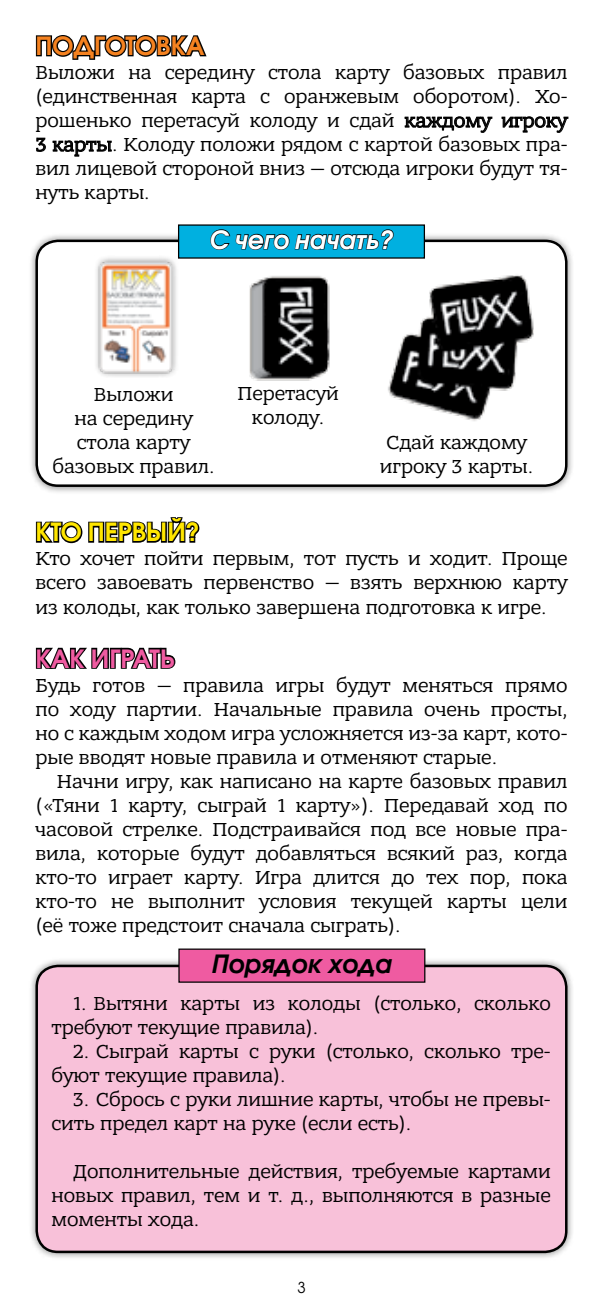
<style>
.page{position:relative;width:603px;height:1312px;background:#fff}
.page>*{position:absolute;margin:0;border:0;box-sizing:border-box;transform-origin:0 0}
.t1{font:italic 600 25px "Avant Garde Gothic C";color:#fff}
.t2{font:italic 600 25px "Avant Garde Gothic C";color:#000}
.t3{font:600 25px "Avant Garde Gothic C";color:#f58220}
.t4{font:600 25px "Avant Garde Gothic C";color:#ffe600}
.t5{font:600 25px "Avant Garde Gothic C";color:#ef5ba1}
.t6{font:20px/24px "Bandera Pro";color:#000;text-align:justify}
.t7{font:15px "Avant Garde Gothic C";color:#000}
</style>
<div class="page">
<div style="left:28px;top:232px;width:547px;height:262px;background:#000;opacity:.5"></div>
<div style="left:37px;top:241px;width:529px;height:244px;background:#fff;border-radius:21px"></div>
<div style="left:35px;top:239px;width:532px;height:248px;border:2px solid #000;border-radius:21px"></div>
<div style="left:178px;top:225px;width:246px;height:33px;background:#00b0e0"></div>
<svg style="left:210px;top:229px;width:184px;height:21px"></svg>
<img style="left:249px;top:276px;width:81px;height:105px">
<img style="left:388px;top:275px;width:146px;height:146px">
<div style="left:94px;top:255px;width:85px;height:124px;background:#000;opacity:.5"></div>
<img style="left:98px;top:259px;width:76px;height:116px">
<svg style="left:35px;top:35px;width:172px;height:25px"></svg>
<svg style="left:404px;top:116px;width:88px;height:17px"></svg>
<svg style="left:501px;top:116px;width:67px;height:17px"></svg>
<svg style="left:36px;top:137px;width:10px;height:15px"></svg>
<svg style="left:52px;top:140px;width:60px;height:17px"></svg>
<svg style="left:35px;top:517px;width:165px;height:27px"></svg>
<svg style="left:35px;top:647px;width:141px;height:22px"></svg>
<div style="left:28px;top:956px;width:547px;height:303px;background:#000;opacity:.5"></div>
<div style="left:37px;top:965px;width:529px;height:286px;background:#f8c1d9;border-radius:21px"></div>
<div style="left:35px;top:964px;width:532px;height:288px;border:2px solid #000;border-radius:21px"></div>
<div style="left:178px;top:948px;width:247px;height:34px;background:#ef5ba1;border:1px solid #000"></div>
<p class="t3" style="left:35px;top:31px;width:171px">Подготовка</p>
<p class="t6" style="left:35px;top:61px;width:533px">Выложи на середину стола карту базовых правил (единственная карта с оранжевым оборотом). Хо&shy;рошенько перетасуй колоду и сдай каждому игроку 3 карты. Колоду положи рядом с картой базовых пра&shy;вил лицевой стороной вниз — отсюда игроки будут тя&shy;нуть карты.</p>
<p class="t1" style="left:209px;top:224px;width:185px">С чего начать?</p>
<p class="t6" style="left:53px;top:382px;width:163px;text-align:center">Выложи<br>на середину стола карту базовых правил.</p>
<p class="t6" style="left:237px;top:381px;width:103px;text-align:center">Перетасуй колоду.</p>
<p class="t6" style="left:380px;top:430px;width:155px;text-align:center">Сдай каждому игроку 3 карты.</p>
<p class="t4" style="left:35px;top:517px;width:166px">Кто первый?</p>
<p class="t6" style="left:35px;top:547px;width:533px">Кто хочет пойти первым, тот пусть и ходит. Проще всего завоевать первенство — взять верхнюю карту из колоды, как только завершена подготовка к игре.</p>
<p class="t5" style="left:35px;top:643px;width:141px">Как играть</p>
<p class="t6" style="left:35px;top:673px;width:533px">Будь готов — правила игры будут меняться прямо по ходу партии. Начальные правила очень просты, но с каждым ходом игра усложняется из-за карт, кото&shy;рые вводят новые правила и отменяют старые.</p>
<p class="t6" style="left:35px;top:769px;width:533px;text-indent:21px">Начни игру, как написано на карте базовых правил («Тяни 1 карту, сыграй 1 карту»). Передавай ход по часовой стрелке. Подстраивайся под все новые пра&shy;вила, которые будут добавляться всякий раз, когда кто-то играет карту. Игра длится до тех пор, пока кто-то не выполнит условия текущей карты цели (её тоже предстоит сначала сыграть).</p>
<p class="t2" style="left:212px;top:948px;width:181px">Порядок хода</p>
<p class="t6" style="left:51px;top:991px;width:500px;text-indent:21px">1. Вытяни карты из колоды (столько, сколько требуют текущие правила).</p>
<p class="t6" style="left:51px;top:1039px;width:500px;text-indent:21px">2. Сыграй карты с руки (столько, сколько тре&shy;буют текущие правила).</p>
<p class="t6" style="left:51px;top:1087px;width:500px;text-indent:21px">3. Сбрось с руки лишние карты, чтобы не превы&shy;сить предел карт на руке (если есть).</p>
<p class="t6" style="left:51px;top:1159px;width:500px;text-indent:21px">Дополнительные действия, требуемые картами новых правил, тем и т. д., выполняются в разные моменты хода.</p>
<p class="t7" style="left:297px;top:1278px;width:10px">3</p>
</div>
